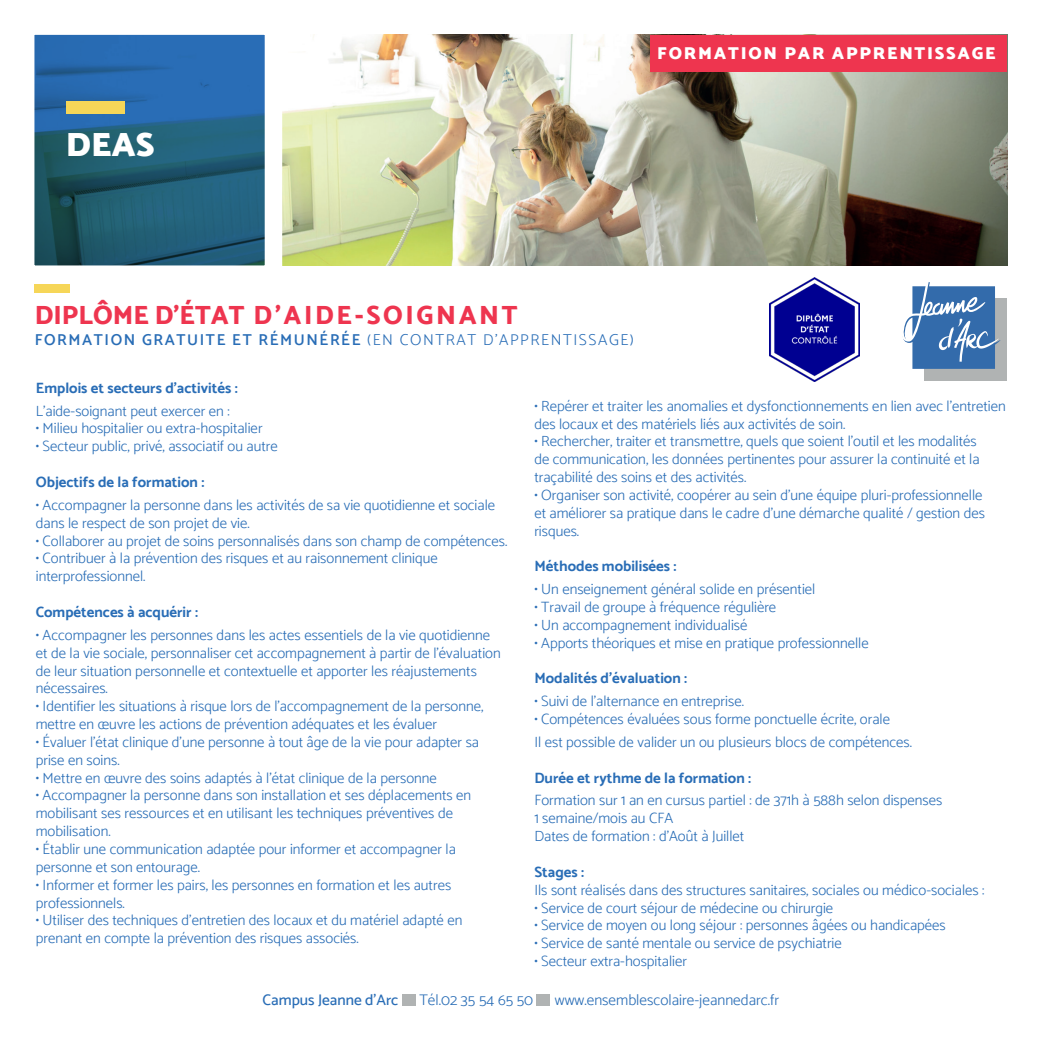
<style>
.page{position:relative;width:1042px;height:1042px;background:#fff}
.page>*{position:absolute;margin:0;border:0;box-sizing:border-box;transform-origin:0 0}
.t1{font:900 34.12px "Catamaran";color:#fff}
.t2{font:800 26.25px "Catamaran";letter-spacing:.1em;color:#ee354f}
.t3{font:900 17.5px "Catamaran";letter-spacing:.1em;color:#fff}
.t4{font:600 15.75px "Catamaran";letter-spacing:.1em;color:#296db6}
.t5{font:300 15.4px "Catamaran";color:#296db6}
.t6{font:500 15.4px "Catamaran";color:#296db6}
.t7{font:300 14.88px/17.8px "Catamaran";color:#296db6}
.t8{font:700 14.88px "Catamaran";color:#296db6}
.s1{font-weight:300}
</style>
<div class="page">
<div style="left:35px;top:284px;width:35px;height:9px;background:#f6d658"></div>
<img style="left:291px;top:35px;width:716px;height:231px">
<svg style="left:34px;top:34px;width:257px;height:258px"></svg>
<div style="left:650px;top:35px;width:357px;height:36px;background:#ee354f"></div>
<div style="left:924px;top:298px;width:83px;height:82px;background:#b0b3b3"></div>
<svg style="left:903px;top:282px;width:97px;height:87px"></svg>
<div style="left:403px;top:994px;width:13px;height:11px;background:#b0b3b3"></div>
<div style="left:536px;top:994px;width:13px;height:11px;background:#b0b3b3"></div>
<img style="left:769px;top:277px;width:91px;height:104px">
<p class="t1" style="left:66px;top:124px;width:90px">DEAS</p>
<p class="t3" style="left:657px;top:43px;width:340px">FORMATION PAR APPRENTISSAGE</p>
<p class="t2" style="left:35px;top:300px;width:484px">DIPLÔME D’ÉTAT D’AIDE-SOIGNANT</p>
<p class="t4" style="left:35px;top:331px;width:601px">FORMATION GRATUITE ET RÉMUNÉRÉE <span class="s1">(EN CONTRAT D’APPRENTISSAGE)</span></p>
<p class="t8" style="left:36px;top:379px;width:203px">Emplois et secteurs d’activités :</p>
<p class="t7" style="left:36px;top:401px;width:195px">L’aide-soignant peut exercer en :</p>
<p class="t7" style="left:36px;top:419px;width:228px">• Milieu hospitalier ou extra-hospitalier</p>
<p class="t7" style="left:36px;top:437px;width:243px">• Secteur public, privé, associatif ou autre</p>
<p class="t8" style="left:36px;top:473px;width:170px">Objectifs de la formation :</p>
<p class="t7" style="left:36px;top:496px;width:461px">• Accompagner la personne dans les activités de sa vie quotidienne et sociale dans le respect de son projet de vie.</p>
<p class="t7" style="left:36px;top:531px;width:473px">• Collaborer au projet de soins personnalisés dans son champ de compétences.</p>
<p class="t7" style="left:36px;top:549px;width:403px">• Contribuer à la prévention des risques et au raisonnement clinique interprofessionnel.</p>
<p class="t8" style="left:36px;top:603px;width:164px">Compétences à acquérir :</p>
<p class="t7" style="left:36px;top:626px;width:466px">• Accompagner les personnes dans les actes essentiels de la vie quotidienne et de la vie sociale, personnaliser cet accompagnement à partir de l’évaluation de leur situation personnelle et contextuelle et apporter les réajustements nécessaires.</p>
<p class="t7" style="left:36px;top:697px;width:449px">• Identifier les situations à risque lors de l’accompagnement de la personne, mettre en œuvre les actions de prévention adéquates et les évaluer</p>
<p class="t7" style="left:36px;top:733px;width:445px">• Évaluer l’état clinique d’une personne à tout âge de la vie pour adapter sa prise en soins.</p>
<p class="t7" style="left:36px;top:768px;width:402px">• Mettre en œuvre des soins adaptés à l’état clinique de la personne</p>
<p class="t7" style="left:36px;top:786px;width:437px">• Accompagner la personne dans son installation et ses déplacements en mobilisant ses ressources et en utilisant les techniques préventives de mobilisation.</p>
<p class="t7" style="left:36px;top:840px;width:421px">• Établir une communication adaptée pour informer et accompagner la personne et son entourage.</p>
<p class="t7" style="left:36px;top:875px;width:417px">• Informer et former les pairs, les personnes en formation et les autres professionnels.</p>
<p class="t7" style="left:36px;top:911px;width:428px">• Utiliser des techniques d’entretien des locaux et du matériel adapté en prenant en compte la prévention des risques associés.</p>
<p class="t7" style="left:534px;top:396px;width:473px">• Repérer et traiter les anomalies et dysfonctionnements en lien avec l’entretien des locaux et des matériels liés aux activités de soin.</p>
<p class="t7" style="left:534px;top:432px;width:447px">• Rechercher, traiter et transmettre, quels que soient l’outil et les modalités de communication, les données pertinentes pour assurer la continuité et la traçabilité des soins et des activités.</p>
<p class="t7" style="left:534px;top:486px;width:452px">• Organiser son activité, coopérer au sein d’une équipe pluri-professionnelle et améliorer sa pratique dans le cadre d’une démarche qualité / gestion des risques.</p>
<p class="t8" style="left:534px;top:557px;width:144px">Méthodes mobilisées :</p>
<p class="t7" style="left:534px;top:580px;width:282px">• Un enseignement général solide en présentiel</p>
<p class="t7" style="left:534px;top:598px;width:243px">• Travail de groupe à fréquence régulière</p>
<p class="t7" style="left:534px;top:616px;width:215px">• Un accompagnement individualisé</p>
<p class="t7" style="left:534px;top:634px;width:336px">• Apports théoriques et mise en pratique professionnelle</p>
<p class="t8" style="left:534px;top:669px;width:154px">Modalités d’évaluation :</p>
<p class="t7" style="left:534px;top:692px;width:211px">• Suivi de l’alternance en entreprise.</p>
<p class="t7" style="left:534px;top:710px;width:357px">• Compétences évaluées sous forme ponctuelle écrite, orale</p>
<p class="t7" style="left:534px;top:733px;width:379px">Il est possible de valider un ou plusieurs blocs de compétences.</p>
<p class="t8" style="left:534px;top:769px;width:218px">Durée et rythme de la formation :</p>
<p class="t7" style="left:534px;top:791px;width:409px">Formation sur 1 an en cursus partiel : de 371h à 588h selon dispenses</p>
<p class="t7" style="left:534px;top:809px;width:140px">1 semaine/mois au CFA</p>
<p class="t7" style="left:534px;top:827px;width:211px">Dates de formation : d’Août à Juillet</p>
<p class="t8" style="left:534px;top:863px;width:51px">Stages :</p>
<p class="t7" style="left:534px;top:880px;width:452px">Ils sont réalisés dans des structures sanitaires, sociales ou médico-sociales :</p>
<p class="t7" style="left:534px;top:898px;width:300px">• Service de court séjour de médecine ou chirurgie</p>
<p class="t7" style="left:534px;top:916px;width:413px">• Service de moyen ou long séjour : personnes âgées ou handicapées</p>
<p class="t7" style="left:534px;top:934px;width:309px">• Service de santé mentale ou service de psychiatrie</p>
<p class="t7" style="left:534px;top:952px;width:154px">• Secteur extra-hospitalier</p>
<p class="t6" style="left:263px;top:990px;width:137px">Campus Jeanne d’Arc</p>
<p class="t5" style="left:419px;top:990px;width:115px">Tél.02 35 54 65 50</p>
<p class="t5" style="left:555px;top:990px;width:226px">www.ensemblescolaire-jeannedarc.fr</p>
</div>
